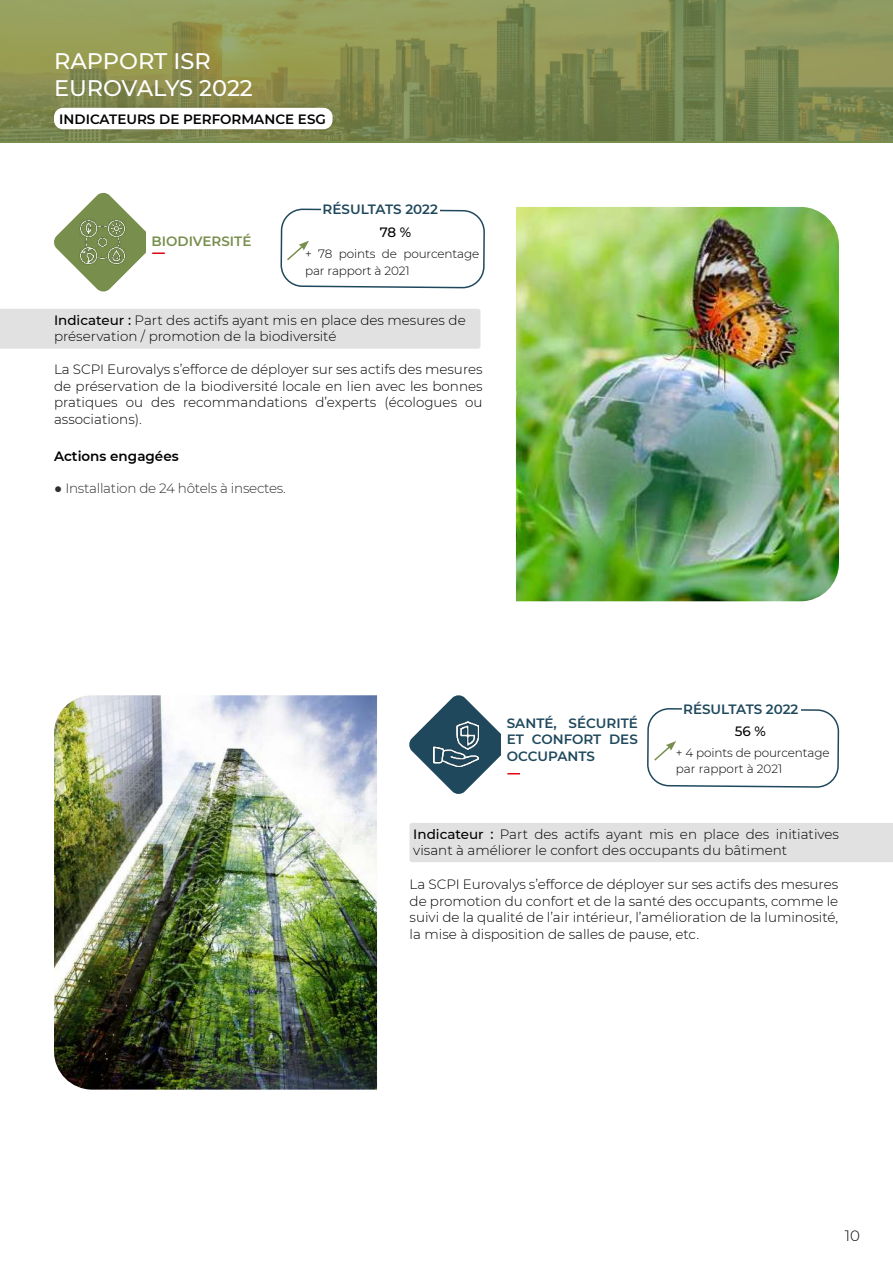
<style>
.page{position:relative;width:893px;height:1263px;background:#fff}
.page>*{position:absolute;margin:0;border:0;box-sizing:border-box;transform-origin:0 0}
.t1{font:500 22.5px/27px "Montserrat";color:#fff}
.t2{font:300 15px "Montserrat";color:#000}
.t3{font:300 13.5px/16.5px "Montserrat";color:#000;text-align:justify}
.t4{font:600 13.5px/16.5px "Montserrat";color:#1f485c;text-align:justify}
.t5{font:600 13.5px "Montserrat";color:#000}
.t6{font:300 13.5px "Montserrat";letter-spacing:-.02em;color:#302f33}
.t7{font:600 13.5px "Montserrat";color:#778e4c}
.t8{font:500 13.5px "Montserrat";color:#000}
.t9{font:300 12px/16.5px "Montserrat";letter-spacing:-.01em;color:#000}
.s1{font-weight:500}
.s2{font-family:"Arial";font-weight:400}
</style>
<div class="page">
<svg style="left:0;top:0;width:893px;height:141px;background:#858e52"></svg>
<hr style="left:0;top:141px;width:893px;height:2px;background:#778e4c">
<div style="left:49px;top:103px;width:288px;height:31px;background:#000;opacity:.15"></div>
<div style="left:54px;top:108px;width:279px;height:21px;background:#fff;border-radius:9px"></div>
<svg style="left:54px;top:193px;width:111px;height:99px"></svg>
<svg style="left:409px;top:695px;width:111px;height:99px"></svg>
<div style="left:0;top:309px;width:480px;height:40px;background:#e1e1e1"></div>
<div style="left:409px;top:823px;width:484px;height:39px;background:#e1e1e1"></div>
<svg style="left:281px;top:208px;width:203px;height:81px"></svg>
<svg style="left:648px;top:708px;width:192px;height:80px"></svg>
<div style="left:322px;top:203px;width:118px;height:14px;background:#fff"></div>
<div style="left:682px;top:703px;width:118px;height:14px;background:#fff"></div>
<img style="left:516px;top:207px;width:323px;height:394px">
<img style="left:54px;top:695px;width:323px;height:394px">
<img style="left:434px;top:721px;width:45px;height:45px">
<img style="left:80px;top:219px;width:46px;height:46px">
<h1 class="t1" style="left:54px;top:47px;width:200px">RAPPORT ISR<br>EUROVALYS 2022</h1>
<p class="t5" style="left:59px;top:109px;width:268px">INDICATEURS DE PERFORMANCE ESG</p>
<p class="t7" style="left:152px;top:231px;width:101px">BIODIVERSITÉ</p>
<p class="t4" style="left:323px;top:201px;width:117px">RÉSULTATS 2022</p>
<p class="t8" style="left:380px;top:222px;width:33px">78 %</p>
<p class="t9" style="left:305px;top:245px;width:176px">+ 78 points de pourcentage par rapport à 2021</p>
<p class="t3" style="left:54px;top:311px;width:413px"><span class="s1">Indicateur :</span> Part des actifs ayant mis en place des mesures de préservation / promotion de la biodiversité</p>
<p class="t3" style="left:54px;top:361px;width:430px">La SCPI Eurovalys s’efforce de déployer sur ses actifs des mesures de préservation de la biodiversité locale en lien avec les bonnes pratiques ou des recommandations d’experts (écologues ou associations).</p>
<p class="t5" style="left:54px;top:446px;width:126px">Actions engagées</p>
<p class="t6" style="left:54px;top:479px;width:233px"><span class="s2">●</span> Installation de 24 hôtels à insectes.</p>
<p class="t4" style="left:507px;top:714px;width:133px">SANTÉ, SÉCURITÉ ET CONFORT DES OCCUPANTS</p>
<p class="t4" style="left:683px;top:700px;width:117px">RÉSULTATS 2022</p>
<p class="t8" style="left:735px;top:721px;width:33px">56 %</p>
<p class="t9" style="left:676px;top:744px;width:155px">+ 4 points de pourcentage par rapport à 2021</p>
<p class="t3" style="left:413px;top:825px;width:427px"><span class="s1">Indicateur :</span> Part des actifs ayant mis en place des initiatives visant à améliorer le confort des occupants du bâtiment</p>
<p class="t3" style="left:410px;top:875px;width:430px">La SCPI Eurovalys s’efforce de déployer sur ses actifs des mesures de promotion du confort et de la santé des occupants, comme le suivi de la qualité de l’air intérieur, l’amélioration de la luminosité, la mise à disposition de salles de pause, etc.</p>
<p class="t2" style="left:845px;top:1226px;width:17px">10</p>
</div>
